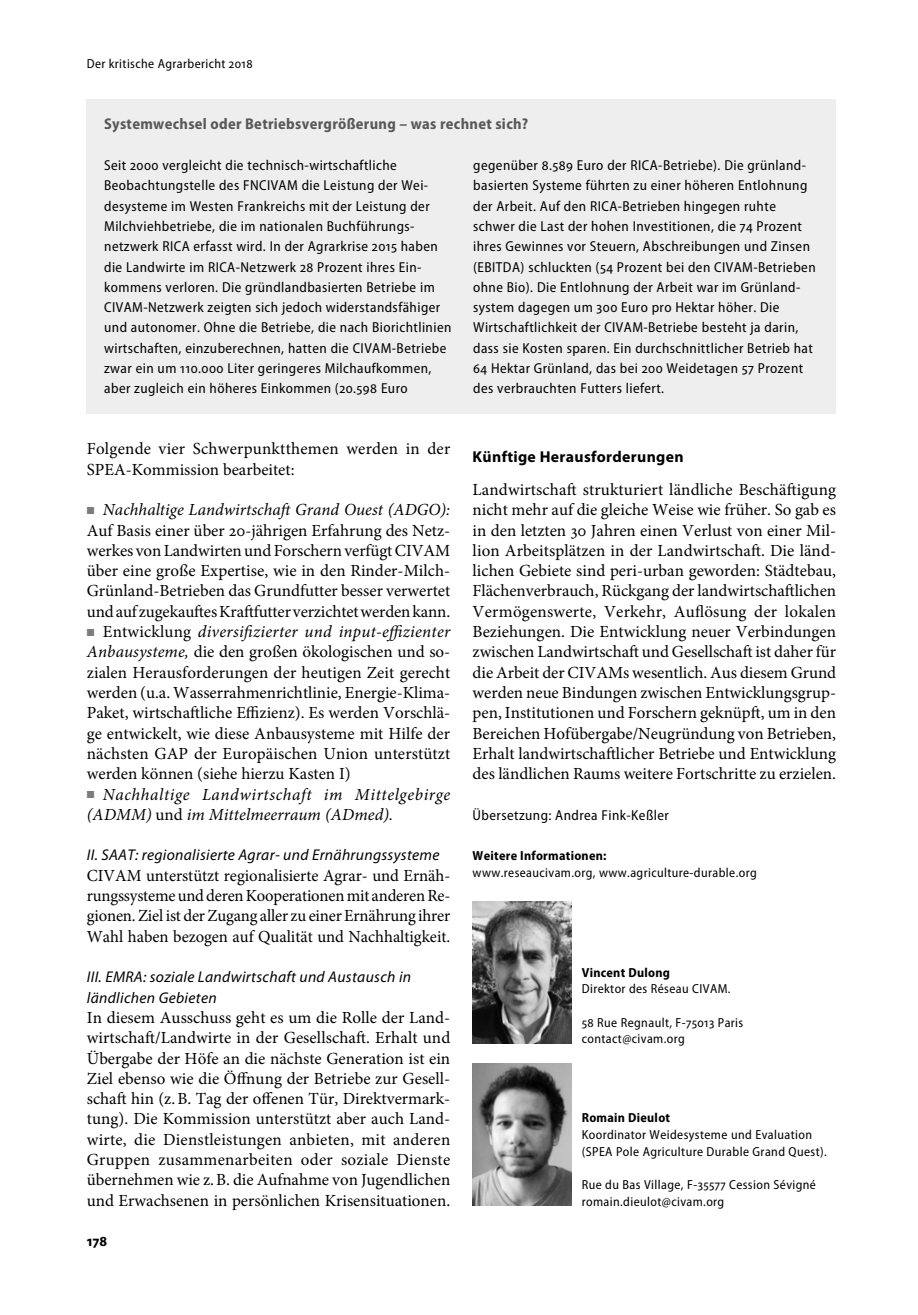
<style>
.page{position:relative;width:918px;height:1315px;background:#fff}
.page>*{position:absolute;margin:0;border:0;box-sizing:border-box;transform-origin:0 0}
.t1{font:16.97px/20.3px "Minion Pro";color:#000;text-align:justify}
.t2{font:italic 16.97px/20.3px "Minion Pro";letter-spacing:.035em;color:#000}
.t3{font:700 15.75px "Myriad Pro";letter-spacing:.02em;color:#000}
.t4{font:italic 15.58px/20.3px "Myriad Pro";letter-spacing:.02em;color:#000}
.t5{font:700 semi-condensed 15.58px "Myriad Pro";letter-spacing:.02em;color:#585858}
.t6{font:700 semi-condensed 14.88px "Myriad Pro";color:#000}
.t7{font:semi-condensed 14.35px/20.3px "Myriad Pro";letter-spacing:.03em;color:#000}
.t8{font:semi-condensed 13.12px/16.6px "Myriad Pro";letter-spacing:.03em;color:#000}
.t9{font:700 semi-condensed 13.12px "Myriad Pro";letter-spacing:.02em;color:#000}
.s1{color:#7c7c7c}
.s2{font-style:italic}
.s3{font-style:normal}
</style>
<div class="page">
<div style="left:87px;top:99px;width:749px;height:315px;background:#eee"></div>
<img style="left:472px;top:1064px;width:100px;height:141px">
<img style="left:472px;top:901px;width:100px;height:142px">
<p class="t8" style="left:87px;top:57px;width:167px">Der kritische Agrarbericht 2018</p>
<p class="t5" style="left:104px;top:118px;width:425px">Systemwechsel oder Betriebsvergrößerung – was rechnet sich?</p>
<p class="t7" style="left:104px;top:157px;width:349px">Seit 2000 vergleicht die technisch-wirtschaftliche Beobachtungstelle des FNCIVAM die Leistung der Wei&shy;desysteme im Westen Frankreichs mit der Leistung der Milchviehbetriebe, die im nationalen Buchführungs&shy;netzwerk RICA erfasst wird. In der Agrarkrise 2015 haben die Landwirte im RICA-Netzwerk 28 Prozent ihres Ein&shy;kommens verloren. Die gründlandbasierten Betriebe im CIVAM-Netzwerk zeigten sich jedoch widerstandsfähiger und autonomer. Ohne die Betriebe, die nach Biorichtlinien wirtschaften, einzuberechnen, hatten die CIVAM-Betriebe zwar ein um 110.000 Liter geringeres Milchaufkommen, aber zugleich ein höheres Einkommen (20.598 Euro</p>
<p class="t7" style="left:473px;top:157px;width:344px">gegenüber 8.589 Euro der RICA-Betriebe). Die grünland&shy;basierten Systeme führten zu einer höheren Entlohnung der Arbeit. Auf den RICA-Betrieben hingegen ruhte schwer die Last der hohen Investitionen, die 74 Prozent ihres Gewinnes vor Steuern, Abschreibungen und Zinsen (EBITDA) schluckten (54 Prozent bei den CIVAM-Betrieben ohne Bio). Die Entlohnung der Arbeit war im Grünland&shy;system dagegen um 300 Euro pro Hektar höher. Die Wirtschaftlichkeit der CIVAM-Betriebe besteht ja darin, dass sie Kosten sparen. Ein durchschnittlicher Betrieb hat 64 Hektar Grünland, das bei 200 Weidetagen 57 Prozent des verbrauchten Futters liefert.</p>
<p class="t1" style="left:87px;top:440px;width:365px">Folgende vier Schwerpunktthemen werden in der<br>SPEA-Kommission bearbeitet:</p>
<p class="t1" style="left:87px;top:501px;width:365px"><span class="s1">■</span> <span class="s2">Nachhaltige Landwirtschaft Grand Ouest (ADGO):<br></span>Auf Basis einer über 20-jährigen Erfahrung des Netz&shy;werkes von Landwirten und Forschern verfügt CIVAM über eine große Expertise, wie in den Rinder-Milch-Grünland-Betrieben das Grundfutter besser verwertet und auf zugekauftes Kraftfutter verzichtet werden kann.</p>
<p class="t1" style="left:87px;top:623px;width:365px"><span class="s1">■</span> Entwicklung <span class="s2">diversifizierter und input-effizienter Anbausysteme,</span> die den großen ökologischen und so&shy;zialen Herausforderungen der heutigen Zeit gerecht werden (u.a. Wasserrahmenrichtlinie, Energie-Klima-Paket, wirtschaftliche Effizienz). Es werden Vorschlä&shy;ge entwickelt, wie diese Anbausysteme mit Hilfe der nächsten GAP der Europäischen Union unterstützt werden können (siehe hierzu Kasten I)</p>
<p class="t2" style="left:87px;top:785px;width:365px"><span class="s1">■</span> Nachhaltige Landwirtschaft im Mittelgebirge (ADMM) <span class="s3">und</span> im Mittelmeerraum (ADmed).</p>
<p class="t4" style="left:87px;top:847px;width:354px">II. SAAT: regionalisierte Agrar- und Ernährungssysteme</p>
<p class="t1" style="left:87px;top:866px;width:365px">CIVAM unterstützt regionalisierte Agrar- und Ernäh&shy;rungssysteme und deren Kooperationen mit anderen Re&shy;gionen. Ziel ist der Zugang aller zu einer Ernährung ihrer Wahl haben bezogen auf Qualität und Nachhaltigkeit.</p>
<p class="t4" style="left:87px;top:968px;width:326px">III. EMRA: soziale Landwirtschaft und Austausch in ländlichen Gebieten</p>
<p class="t1" style="left:87px;top:1009px;width:365px">In diesem Ausschuss geht es um die Rolle der Land&shy;wirtschaft/Landwirte in der Gesellschaft. Erhalt und Übergabe der Höfe an die nächste Generation ist ein Ziel ebenso wie die Öffnung der Betriebe zur Gesell&shy;schaft hin (z. B. Tag der offenen Tür, Direktvermark&shy;tung). Die Kommission unterstützt aber auch Land&shy;wirte, die Dienstleistungen anbieten, mit anderen Gruppen zusammenarbeiten oder soziale Dienste übernehmen wie z. B. die Aufnahme von Jugendlichen und Erwachsenen in persönlichen Krisensituationen.</p>
<p class="t6" style="left:87px;top:1235px;width:22px">178</p>
<p class="t3" style="left:472px;top:451px;width:212px">Künftige Herausforderungen</p>
<p class="t1" style="left:472px;top:481px;width:365px">Landwirtschaft strukturiert ländliche Beschäftigung nicht mehr auf die gleiche Weise wie früher. So gab es in den letzten 30 Jahren einen Verlust von einer Mil&shy;lion Arbeitsplätzen in der Landwirtschaft. Die länd&shy;lichen Gebiete sind peri-urban geworden: Städtebau, Flächenverbrauch, Rückgang der landwirtschaftlichen Vermögenswerte, Verkehr, Auflösung der lokalen Beziehungen. Die Entwicklung neuer Verbindungen zwischen Landwirtschaft und Gesellschaft ist daher für die Arbeit der CIVAMs wesentlich. Aus diesem Grund werden neue Bindungen zwischen Entwicklungsgrup&shy;pen, Institutionen und Forschern geknüpft, um in den Bereichen Hofübergabe/Neugründung von Betrieben, Erhalt landwirtschaftlicher Betriebe und Entwicklung des ländlichen Raums weitere Fortschritte zu erzielen.</p>
<p class="t7" style="left:472px;top:806px;width:198px">Übersetzung: Andrea Fink-Keßler</p>
<p class="t9" style="left:472px;top:851px;width:135px">Weitere Informationen:</p>
<p class="t8" style="left:472px;top:866px;width:286px">www.reseaucivam.org, www.agriculture-durable.org</p>
<p class="t9" style="left:582px;top:967px;width:90px">Vincent Dulong</p>
<p class="t8" style="left:582px;top:982px;width:150px">Direktor des Réseau CIVAM.</p>
<p class="t8" style="left:582px;top:1015px;width:163px">58 Rue Regnault, F-75013 Paris contact@civam.org</p>
<p class="t9" style="left:582px;top:1113px;width:90px">Romain Dieulot</p>
<p class="t8" style="left:582px;top:1127px;width:246px">Koordinator Weidesysteme und Evaluation (SPEA Pole Agriculture Durable Grand Quest).</p>
<p class="t8" style="left:582px;top:1177px;width:236px">Rue du Bas Village, F-35577 Cession Sévigné romain.dieulot@civam.org</p>
</div>
